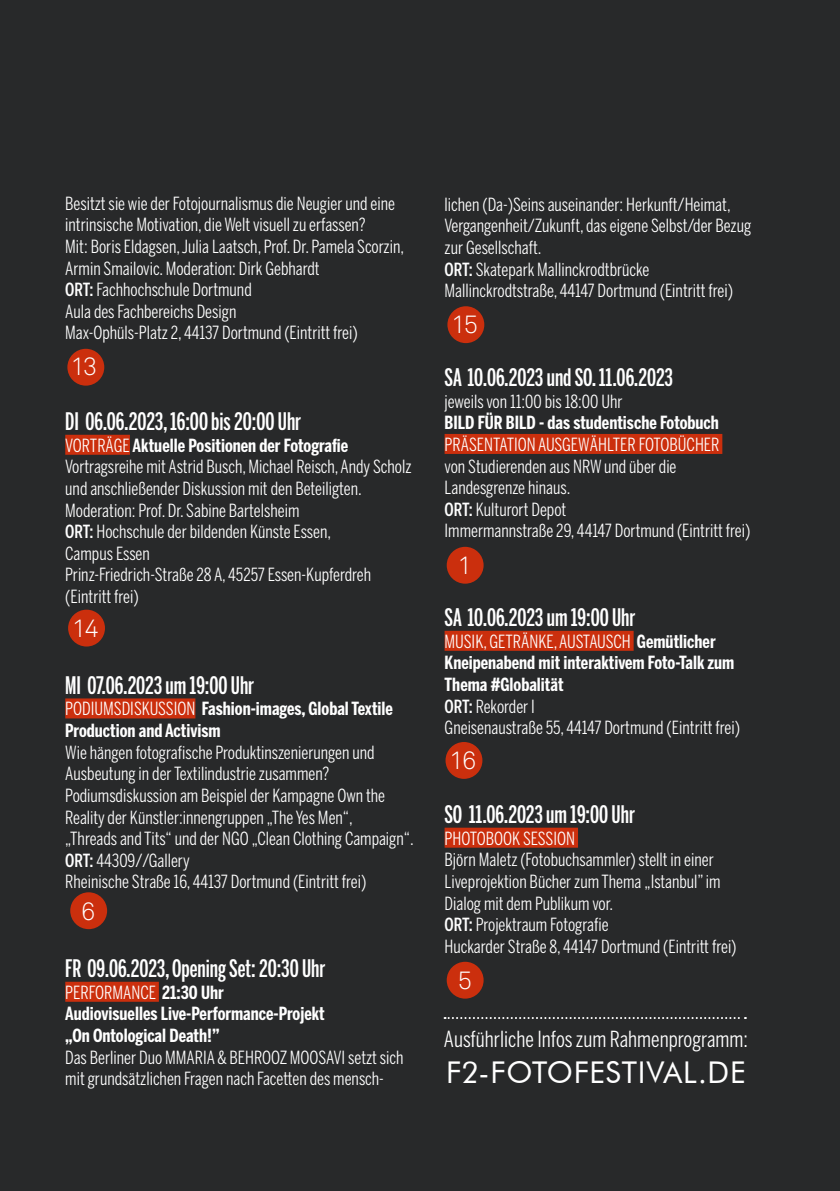
<style>
.page{position:relative;width:840px;height:1191px;background:#fff}
.page>*{position:absolute;margin:0;border:0;box-sizing:border-box;transform-origin:0 0}
.t1{font:30px "Futura BT";letter-spacing:.025em;color:#fff}
.t2{font:300 25px "Akkurat";letter-spacing:-.07em;color:#fff}
.t3{font:500 24px "Benton Sans Extra Comp";color:#fff}
.t4{font:22px "Benton Sans Comp";color:#fff}
.t5{font:18px/21.6px "Benton Sans Comp";color:#fff}
.t6{font:700 18px/21.6px "Benton Sans Comp";color:#fff}
.s1{font-weight:500}
.s2{font-weight:700}
.s3{font-weight:400}
</style>
<div class="page">
<div style="left:0;top:0;width:839px;height:1191px;background:#28292a"></div>
<div style="left:65px;top:435px;width:65px;height:20px;background:#cb2f0d"></div>
<div style="left:65px;top:698px;width:130px;height:20px;background:#cb2f0d"></div>
<div style="left:65px;top:981px;width:94px;height:20px;background:#cb2f0d"></div>
<div style="left:444px;top:434px;width:278px;height:20px;background:#cb2f0d"></div>
<div style="left:444px;top:631px;width:189px;height:20px;background:#cb2f0d"></div>
<div style="left:444px;top:827px;width:133px;height:20px;background:#cb2f0d"></div>
<div style="left:446px;top:547px;width:37px;height:36px;background:#cb2f0d;border-radius:50%"></div>
<div style="left:67px;top:349px;width:37px;height:37px;background:#cb2f0d;border-radius:50%"></div>
<div style="left:445px;top:742px;width:37px;height:37px;background:#cb2f0d;border-radius:50%"></div>
<div style="left:446px;top:961px;width:37px;height:37px;background:#cb2f0d;border-radius:50%"></div>
<div style="left:68px;top:609px;width:37px;height:37px;background:#cb2f0d;border-radius:50%"></div>
<div style="left:70px;top:892px;width:37px;height:37px;background:#cb2f0d;border-radius:50%"></div>
<div style="left:447px;top:306px;width:37px;height:37px;background:#cb2f0d;border-radius:50%"></div>
<svg style="left:444px;top:1017px;width:301px;height:2px"></svg>
<p class="t5" style="left:65px;top:192px;width:340px">Besitzt sie wie der Fotojournalismus die Neugier und eine intrinsische Motivation, die Welt visuell zu erfassen?<br>Mit: Boris Eldagsen, Julia Laatsch, Prof. Dr. Pamela Scorzin, Armin Smailovic. Moderation: Dirk Gebhardt<br><span class="s1">ORT:</span> Fachhochschule Dortmund<br>Aula des Fachbereichs Design<br>Max-Ophüls-Platz 2, 44137 Dortmund (Eintritt frei)</p>
<h2 class="t2" style="left:71px;top:352px;width:28px">13</h2>
<h3 class="t3" style="left:65px;top:407px;width:237px">DI 06.06.2023, 16:00 bis 20:00 Uhr</h3>
<p class="t5" style="left:65px;top:434px;width:347px">VORTRÄGE <span class="s2">Aktuelle Positionen der Fotografie </span>Vortragsreihe mit Astrid Busch, Michael Reisch, Andy Scholz und anschließender Diskussion mit den Beteiligten.<br>Moderation: Prof. Dr. Sabine Bartelsheim<br><span class="s1">ORT:</span> Hochschule der bildenden Künste Essen,<br>Campus Essen<br>Prinz-Friedrich-Straße 28 A, 45257 Essen-Kupferdreh (Eintritt frei)</p>
<h2 class="t2" style="left:72px;top:613px;width:28px">14</h2>
<h3 class="t3" style="left:65px;top:671px;width:190px">MI 07.06.2023 um 19:00 Uhr</h3>
<p class="t6" style="left:65px;top:698px;width:329px"><span class="s3">PODIUMSDISKUSSION</span> Fashion-images, Global Textile<br>Production and Activism</p>
<p class="t5" style="left:65px;top:741px;width:350px">Wie hängen fotografische Produktinszenierungen und Ausbeutung in der Textilindustrie zusammen?<br>Podiumsdiskussion am Beispiel der Kampagne Own the Reality der Künstler:innengruppen „The Yes Men“,<br>„Threads and Tits“ und der NGO „Clean Clothing Campaign“.<br><span class="s1">ORT:</span> 44309//Gallery<br>Rheinische Straße 16, 44137 Dortmund (Eintritt frei)</p>
<h2 class="t2" style="left:81px;top:896px;width:16px">6</h2>
<h3 class="t3" style="left:65px;top:954px;width:261px">FR 09.06.2023, Opening Set: 20:30 Uhr</h3>
<p class="t6" style="left:65px;top:981px;width:261px"><span class="s3">PERFORMANCE</span> 21:30 Uhr<br>Audiovisuelles Live-Performance-Projekt „On Ontological Death!”</p>
<p class="t5" style="left:65px;top:1046px;width:340px">Das Berliner Duo MMARIA &amp; BEHROOZ MOOSAVI setzt sich mit grundsätzlichen Fragen nach Facetten des mensch-</p>
<p class="t5" style="left:444px;top:193px;width:308px">lichen (Da-)Seins auseinander: Herkunft/Heimat, Vergangenheit/Zukunft, das eigene Selbst/der Bezug zur Gesellschaft.<br><span class="s1">ORT:</span> Skatepark Mallinckrodtbrücke Mallinckrodtstraße, 44147 Dortmund (Eintritt frei)</p>
<h2 class="t2" style="left:451px;top:309px;width:28px">15</h2>
<h3 class="t3" style="left:444px;top:363px;width:230px">SA 10.06.2023 und SO. 11.06.2023</h3>
<p class="t5" style="left:444px;top:390px;width:179px">jeweils von 11:00 bis 18:00 Uhr</p>
<p class="t6" style="left:444px;top:412px;width:276px">BILD FÜR BILD - das studentische Fotobuch</p>
<p class="t5" style="left:444px;top:433px;width:307px">PRÄSENTATION AUSGEWÄHLTER FOTOBÜCHER<br>von Studierenden aus NRW und über die Landesgrenze hinaus.<br><span class="s1">ORT:</span> Kulturort Depot<br>Immermannstraße 29, 44147 Dortmund (Eintritt frei)</p>
<h2 class="t2" style="left:457px;top:550px;width:16px">1</h2>
<h3 class="t3" style="left:444px;top:603px;width:192px">SA 10.06.2023 um 19:00 Uhr</h3>
<p class="t5" style="left:444px;top:630px;width:297px">MUSIK, GETRÄNKE, AUSTAUSCH <span class="s2">Gemütlicher Kneipenabend mit interaktivem Foto-Talk zum Thema #Globalität<br></span><span class="s1">ORT:</span> Rekorder I<br>Gneisenaustraße 55, 44147 Dortmund (Eintritt frei)</p>
<h2 class="t2" style="left:449px;top:746px;width:28px">16</h2>
<h3 class="t3" style="left:444px;top:800px;width:192px">SO 11.06.2023 um 19:00 Uhr</h3>
<p class="t5" style="left:444px;top:827px;width:293px">PHOTOBOOK SESSION<br>Björn Maletz (Fotobuchsammler) stellt in einer Liveprojektion Bücher zum Thema „Istanbul” im Dialog mit dem Publikum vor.<br><span class="s1">ORT:</span> Projektraum Fotografie<br>Huckarder Straße 8, 44147 Dortmund (Eintritt frei)</p>
<h2 class="t2" style="left:457px;top:965px;width:16px">5</h2>
<p class="t4" style="left:443px;top:1026px;width:305px">Ausführliche Infos zum Rahmenprogramm:</p>
<h1 class="t1" style="left:446px;top:1054px;width:301px">F2-FOTOFESTIVAL.DE</h1>
</div>
